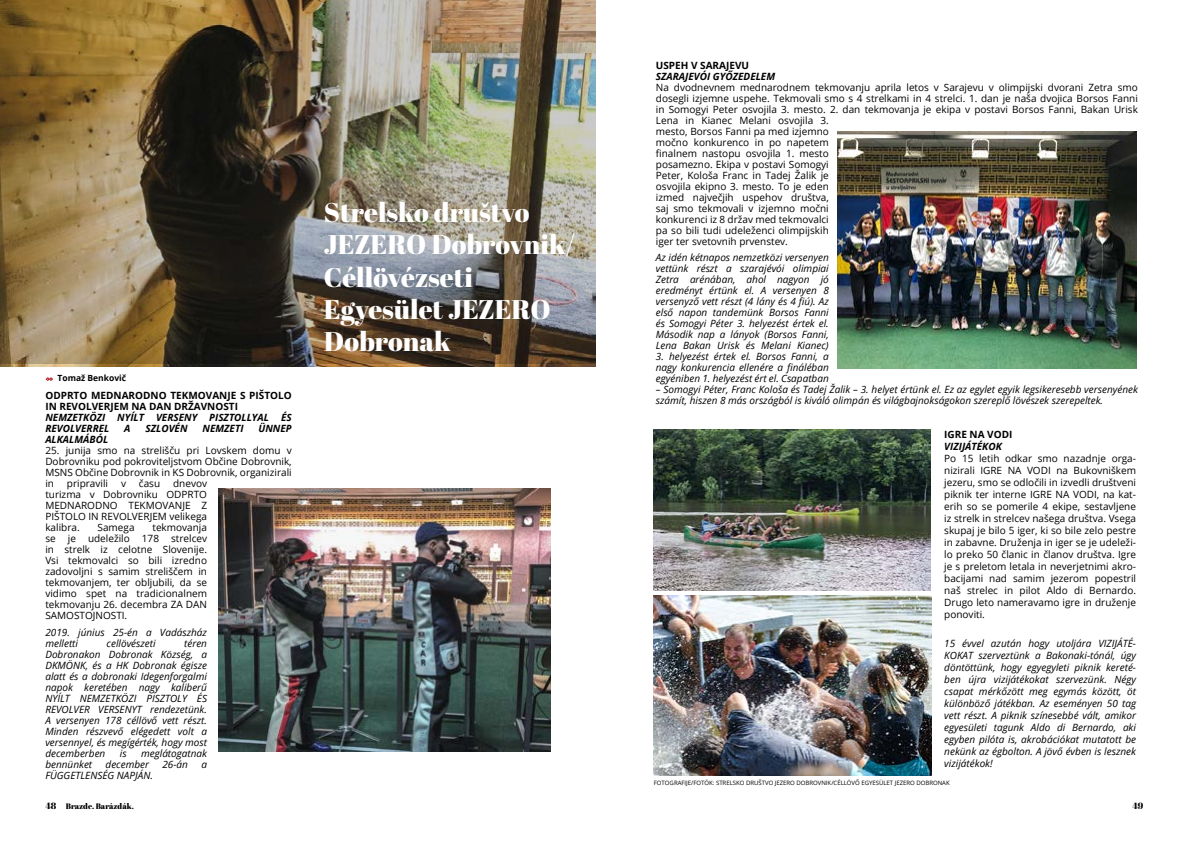
<style>
.page{position:relative;width:1191px;height:842px;background:#fff}
.page>*{position:absolute;margin:0;border:0;box-sizing:border-box;transform-origin:0 0}
.t1{font:27px/32.4px "Abril Fatface";color:#fff}
.t2{font:10px/11px "Open Sans";color:#000;text-align:justify}
.t3{font:italic 10px/11px "Open Sans";color:#000;text-align:justify}
.t4{font:italic 700 10px/11px "Open Sans";color:#000}
.t5{font:700 10px/11px "Open Sans";color:#000}
.t6{font:9px "Abril Fatface";color:#000}
.t7{font:700 8.5px "Open Sans";color:#000}
.t8{font:8px "Abril Fatface";color:#000}
.t9{font:6px "Open Sans";color:#000}
.s1{font-size:9px}
</style>
<div class="page">
<img style="left:654px;top:595px;width:277px;height:180px">
<img style="left:837px;top:132px;width:299px;height:236px">
<img style="left:218px;top:489px;width:332px;height:263px">
<img style="left:654px;top:430px;width:276px;height:161px">
<img style="left:0;top:0;width:595px;height:364px">
<svg style="left:46px;top:377px;width:7px;height:4px"></svg>
<p class="t7" style="left:57px;top:372px;width:70px">Tomaž Benkovič</p>
<p class="t5" style="left:45px;top:389px;width:248px">ODPRTO MEDNARODNO TEKMOVANJE S PIŠTOLO<br>IN REVOLVERJEM NA DAN DRŽAVNOSTI</p>
<p class="t4" style="left:45px;top:411px;width:248px">NEMZETKÖZI NYÍLT VERSENY PISZTOLLYAL ÉS<br>REVOLVERREL</p>
<p class="t4" style="left:124px;top:422px;width:8px">A</p>
<p class="t4" style="left:145px;top:422px;width:44px">SZLOVÉN</p>
<p class="t4" style="left:202px;top:422px;width:43px">NEMZETI</p>
<p class="t4" style="left:258px;top:422px;width:35px">ÜNNEP</p>
<p class="t4" style="left:45px;top:433px;width:64px">ALKALMÁBÓL</p>
<p class="t2" style="left:45px;top:444px;width:248px">25. junija smo na strelišču pri Lovskem domu v Dobrovniku pod pokroviteljstvom Občine Dobrovnik, MSNS Občine Dobrovnik in KS Dobrovnik, organizirali in</p>
<p class="t2" style="left:67px;top:477px;width:43px">pripravili</p>
<p class="t2" style="left:121px;top:477px;width:7px">v</p>
<p class="t2" style="left:139px;top:477px;width:23px">času</p>
<p class="t2" style="left:45px;top:477px;width:163px;text-indent:128px">dnevov turizma v Dobrovniku ODPRTO MEDNARODNO TEKMOVANJE Z PIŠTOLO IN REVOLVERJEM velikega kalibra.</p>
<p class="t2" style="left:45px;top:521px;width:163px;text-indent:107px">tekmovanja se je udeležilo 178 strelcev in strelk iz celotne Slovenije.<br>Vsi tekmovalci so bili izredno zadovoljni s samim streliščem in tekmovanjem, ter obljubili, da se vidimo spet na tradicionalnem tekmovanju 26. decembra ZA DAN SAMOSTOJNOSTI.</p>
<p class="t3" style="left:45px;top:626px;width:163px">2019. június 25-én a Vadászház melletti</p>
<p class="t2" style="left:98px;top:521px;width:38px">Samega</p>
<p class="t3" style="left:45px;top:637px;width:163px;text-indent:139px">téren Dobronakon Dobronak Község, a DKMÖNK, és a HK Dobronak égisze alatt és a dobronaki Idegenforgalmi napok keretében nagy kaliberű NYÍLT NEMZETKÖZI PISZTOLY ÉS REVOLVER VERSENYT rendezetünk.<br>A versenyen 178 céllövő vett részt.<br>Minden részvevő elégedett volt a versennyel, és megígérték, hogy most decemberben</p>
<p class="t3" style="left:107px;top:637px;width:51px">cellövészeti</p>
<p class="t3" style="left:120px;top:747px;width:8px">is</p>
<p class="t3" style="left:141px;top:747px;width:67px">meglátogatnak</p>
<p class="t3" style="left:45px;top:758px;width:48px">bennünket</p>
<p class="t3" style="left:106px;top:758px;width:45px">december</p>
<p class="t3" style="left:162px;top:758px;width:27px">26-án</p>
<p class="t3" style="left:201px;top:758px;width:7px">a</p>
<p class="t3" style="left:45px;top:769px;width:109px">FÜGGETLENSÉG NAPJÁN.</p>
<h1 class="t1" style="left:324px;top:195px;width:253px">Strelsko društvo<br>JEZERO Dobrovnik/<br>Céllövézseti<br>Egyesület JEZERO<br>Dobronak</h1>
<p class="t5" style="left:656px;top:59px;width:95px">USPEH V SARAJEVU</p>
<p class="t4" style="left:656px;top:70px;width:121px">SZARAJEVÓI GYŐZEDELEM</p>
<p class="t2" style="left:656px;top:81px;width:483px;text-align:left">Na dvodnevnem mednarodnem tekmovanju aprila letos v Sarajevu v olimpijski dvorani Zetra smo dosegli izjemne uspehe. Tekmovali smo s 4 strelkami in 4 strelci. 1. dan je naša dvojica Borsos Fanni in Somogyi Peter osvojila 3. mesto. 2. dan tekmovanja je ekipa v postavi Borsos Fanni, Bakan Urisk Lena in Kianec Melani osvojila 3.<br>mesto, Borsos Fanni pa med izjemno<br>močno konkurenco in po napetem<br>finalnem nastopu osvojila 1. mesto<br>posamezno. Ekipa v postavi Somogyi<br>Peter, Kološa Franc in Tadej Žalik je<br>osvojila ekipno 3. mesto. To je eden<br>izmed največjih uspehov društva,<br>saj smo tekmovali v izjemno močni<br>konkurenci iz 8 držav med tekmovalci<br>pa so bili tudi udeleženci olimpijskih<br>iger ter svetovnih prvenstev.</p>
<p class="t3" style="left:656px;top:252px;width:174px">Az idén kétnapos nemzetközi versenyen vettünk részt a szarajévói olimpiai Zetra arénában, ahol nagyon jó eredményt értünk el. A versenyen 8 versenyző vett részt (4 lány és 4 fiú). Az első napon tandemünk Borsos Fanni és Somogyi Péter 3. helyezést értek el.<br>Második nap a lányok (Borsos Fanni, Lena Bakan Urisk és Melani Kianec)</p>
<p class="t3" style="left:656px;top:351px;width:174px">3. helyezést értek el. Borsos Fanni, a nagy konkurencia ellenére a fináléban egyéniben 1. helyezést ért el. Csapatban</p>
<p class="t3" style="left:656px;top:384px;width:483px">– Somogyi Péter, Franc Kološa és Tadej Žalik – 3. helyet értünk el. Ez az egylet egyik legsikeresebb versenyének számít, hiszen 8 más országból is kiváló olimpán és világbajnokságokon szereplő lövészek szerepeltek.</p>
<p class="t5" style="left:944px;top:428px;width:70px">IGRE NA VODI</p>
<p class="t4" style="left:944px;top:440px;width:59px">VIZIJÁTÉKOK</p>
<p class="t2" style="left:944px;top:452px;width:193px;line-height:12px">Po 15 letih odkar smo nazadnje orga&shy;nizirali IGRE NA VODI na Bukovniškem jezeru, smo se odločili in izvedli društveni piknik ter interne IGRE NA VODI, na kat&shy;erih so se pomerile 4 ekipe, sestavljene iz strelk in strelcev našega društva. Vsega skupaj je bilo 5 iger, ki so bile zelo pestre in zabavne. Druženja in iger se je udeleži&shy;lo preko 50 članic in članov društva. Igre je s preletom letala in neverjetnimi akro&shy;bacijami nad samim jezerom popestril naš strelec in pilot Aldo di Bernardo.<br>Drugo leto nameravamo igre in druženje ponoviti.</p>
<p class="t3" style="left:944px;top:637px;width:193px;line-height:12px">15 évvel azután hogy utoljára VIZIJÁTÉ-KOKAT szerveztünk a Bakonaki-tónál, úgy döntöttünk, hogy egyegyleti piknik kereté&shy;ben újra vizijátékokat szervezünk. Négy csapat mérkőzött meg egymás között, öt különböző játékban. Az eseményen 50 tag vett részt. A piknik színesebbé vált, amikor egyesületi tagunk Aldo di Bernardo, aki egyben pilóta is, akrobációkat mutatott be nekünk az égbolton. A jövő évben is lesznek vizijátékok!</p>
<p class="t9" style="left:654px;top:778px;width:297px">FOTOGRAFIJE/FOTÓK: STRELSKO DRUŠTVO JEZERO DOBROVNIK/CÉLLÖVŐ EGYESÜLET JEZERO DOBRONAK</p>
<p class="t8" style="left:45px;top:800px;width:90px"><span class="s1">48</span> Brazde. Barázdák.</p>
<p class="t6" style="left:1132px;top:799px;width:12px">49</p>
</div>
